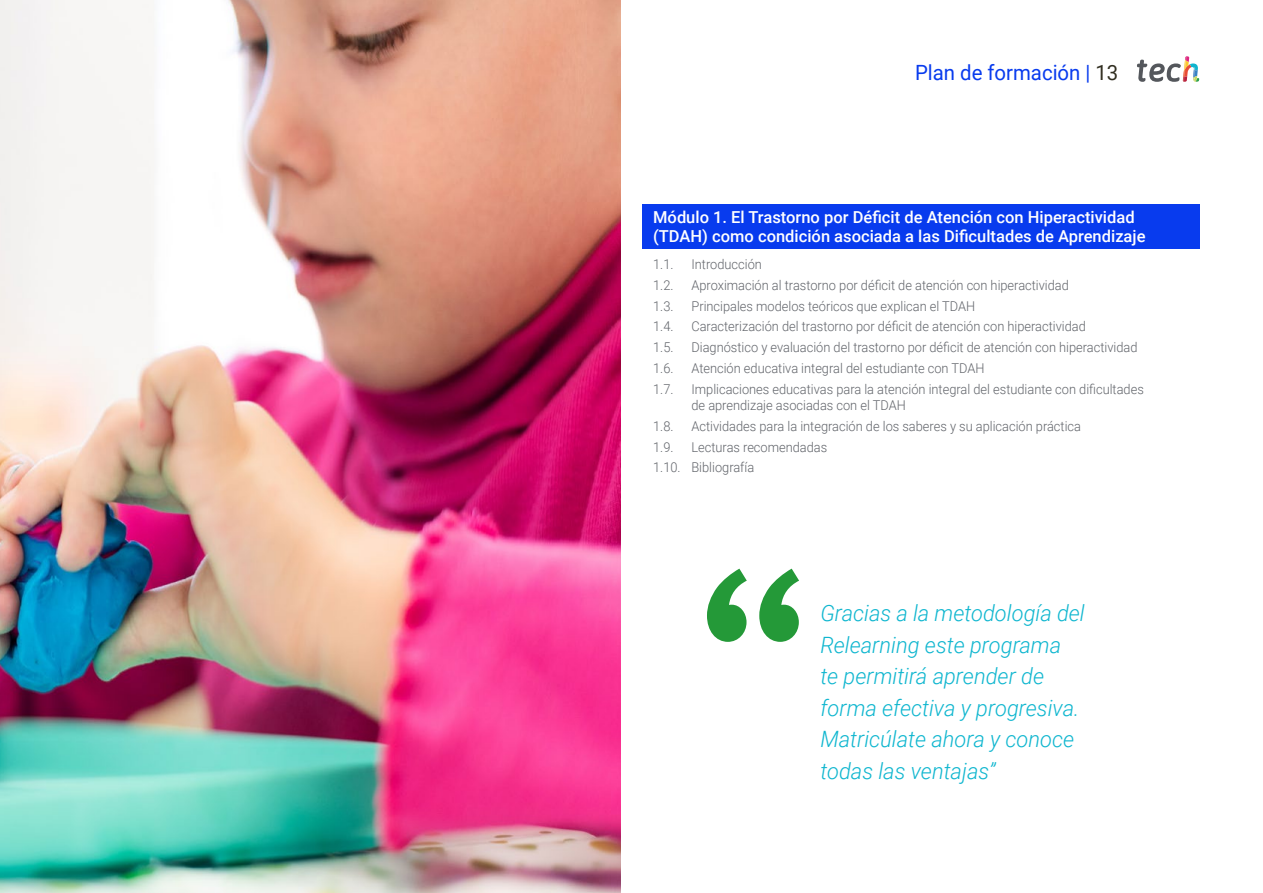
<style>
.page{position:relative;width:1263px;height:893px;background:#fff}
.page>*{position:absolute;margin:0;border:0;box-sizing:border-box;transform-origin:0 0}
.t1{font:italic 300 22.5px/31.5px "Roboto";color:#0fb6cf}
.t2{font:21px "Roboto";color:#083bee}
.t3{font:500 16.5px/19.5px "Roboto";color:#fff}
.t4{font:300 13.5px/16.5px "Roboto";color:#61646a;scale:.95 1}
.s1{color:#312e20}
</style>
<div class="page">
<img style="left:0;top:0;width:621px;height:893px">
<div style="left:642px;top:204px;width:557px;height:44px;background:#083bee"></div>
<svg style="left:1137px;top:56px;width:62px;height:26px"></svg>
<svg style="left:707px;top:569px;width:92px;height:73px"></svg>
<h2 class="t2" style="left:915px;top:57px;width:205px">Plan de formación | <span class="s1">13</span></h2>
<p class="t3" style="left:653px;top:206px;width:494px">Módulo 1. El Trastorno por Déficit de Atención con Hiperactividad (TDAH) como condición asociada a las Dificultades de Aprendizaje</p>
<p class="t4" style="left:653px;top:256px;width:23px">1.1.</p>
<p class="t4" style="left:691px;top:256px;width:76px">Introducción</p>
<p class="t4" style="left:653px;top:276px;width:23px">1.2.</p>
<p class="t4" style="left:691px;top:276px;width:399px">Aproximación al trastorno por déficit de atención con hiperactividad</p>
<p class="t4" style="left:653px;top:297px;width:23px">1.3.</p>
<p class="t4" style="left:691px;top:297px;width:300px">Principales modelos teóricos que explican el TDAH</p>
<p class="t4" style="left:653px;top:318px;width:23px">1.4.</p>
<p class="t4" style="left:691px;top:318px;width:417px">Caracterización del trastorno por déficit de atención con hiperactividad</p>
<p class="t4" style="left:653px;top:339px;width:23px">1.5.</p>
<p class="t4" style="left:691px;top:339px;width:471px">Diagnóstico y evaluación del trastorno por déficit de atención con hiperactividad</p>
<p class="t4" style="left:653px;top:359px;width:23px">1.6.</p>
<p class="t4" style="left:691px;top:359px;width:310px">Atención educativa integral del estudiante con TDAH</p>
<p class="t4" style="left:653px;top:380px;width:23px">1.7.</p>
<p class="t4" style="left:691px;top:380px;width:478px">Implicaciones educativas para la atención integral del estudiante con dificultades de aprendizaje asociadas con el TDAH</p>
<p class="t4" style="left:653px;top:417px;width:23px">1.8.</p>
<p class="t4" style="left:691px;top:417px;width:412px">Actividades para la integración de los saberes y su aplicación práctica</p>
<p class="t4" style="left:653px;top:438px;width:23px">1.9.</p>
<p class="t4" style="left:653px;top:436px;width:185px;line-height:20.7px;text-indent:38px">Lecturas recomendadas<br>1.10. Bibliografía</p>
<h1 class="t1" style="left:820px;top:596px;width:266px">Gracias a la metodología del<br>Relearning este programa te permitirá aprender de forma efectiva y progresiva.<br>Matricúlate ahora y conoce todas las ventajas”</h1>
</div>
